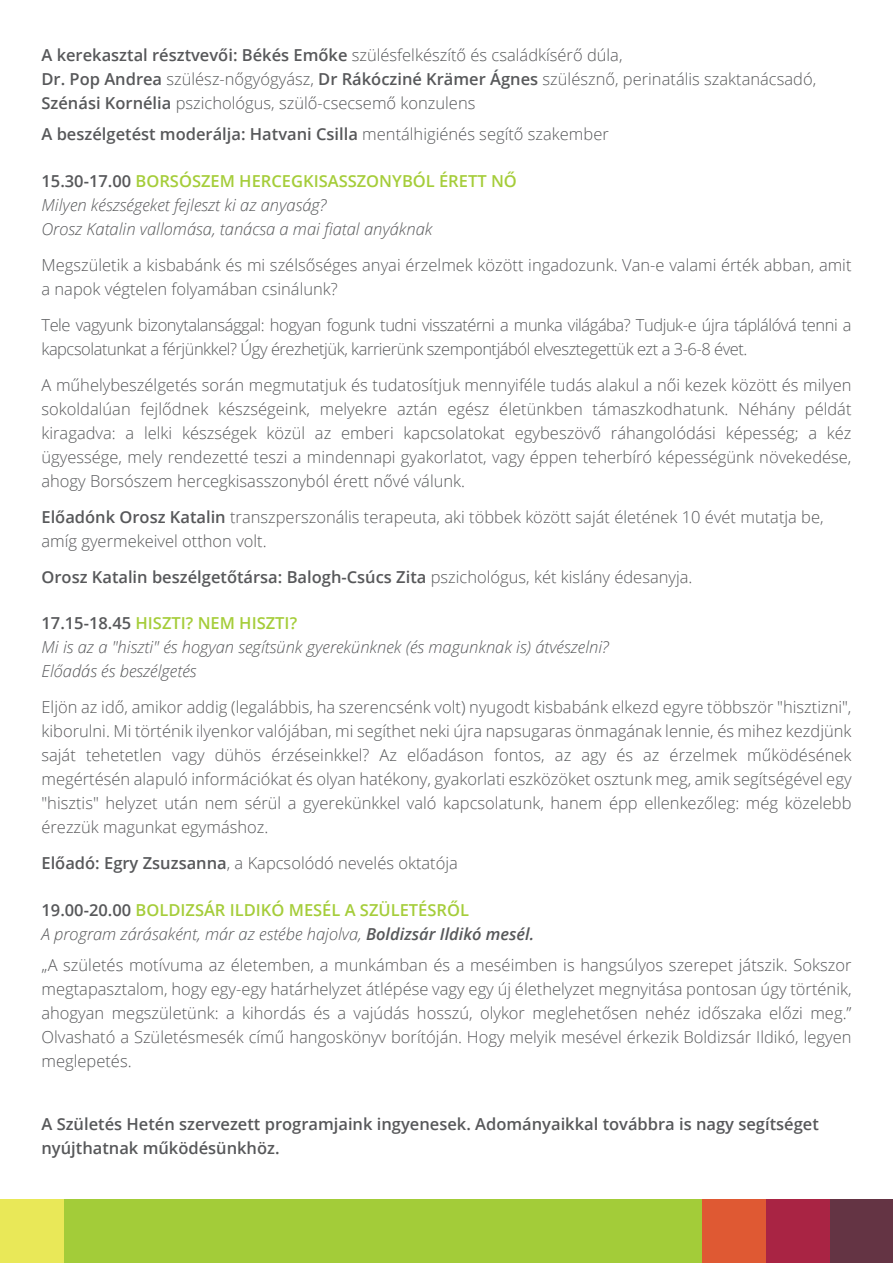
<style>
.page{position:relative;width:893px;height:1263px;background:#fff}
.page>*{position:absolute;margin:0;border:0;box-sizing:border-box;transform-origin:0 0}
.t1{font:300 16.5px/24px "Open Sans";color:#57585a}
.t2{font:italic 300 16.5px/24px "Open Sans";color:#57585a}
.t3{font:600 16.5px/24px "Open Sans";color:#57585a}
.t4{font:300 16.5px/24px "Open Sans";letter-spacing:-.03em;color:#57585a}
.s1{font-weight:600}
.s2{font-weight:300}
.s3{font-weight:600;font-style:normal}
.s4{font-weight:600;font-style:normal;color:#a5cd3a}
</style>
<div class="page">
<div style="left:58px;top:1200px;width:681px;height:63px;background:#a3cc39"></div>
<div style="left:0;top:1200px;width:64px;height:63px;background:#e9e858"></div>
<div style="left:825px;top:1200px;width:68px;height:63px;background:#643444"></div>
<div style="left:761px;top:1200px;width:68px;height:63px;background:#a92444"></div>
<div style="left:702px;top:1200px;width:63px;height:63px;background:#df5933"></div>
<p class="t1" style="left:41px;top:42px;width:776px"><span class="s1">A kerekasztal résztvevői: Békés Emőke</span> szülésfelkészítő és családkísérő dúla,<br><span class="s1">Dr. Pop Andrea</span> szülész-nőgyógyász, <span class="s1">Dr Rákócziné Krämer Ágnes</span> szülésznő, perinatális szaktanácsadó,<br><span class="s1">Szénási Kornélia</span> pszichológus, szülő-csecsemő konzulens</p>
<p class="t3" style="left:41px;top:122px;width:569px">A beszélgetést moderálja: Hatvani Csilla <span class="s2">mentálhigiénés segítő szakember</span></p>
<p class="t2" style="left:41px;top:168px;width:477px"><span class="s3">15.30-17.00</span> <span class="s4">BORSÓSZEM HERCEGKISASSZONYBÓL ÉRETT NŐ<br></span>Milyen készségeket fejleszt ki az anyaság?<br>Orosz Katalin vallomása, tanácsa a mai fiatal anyáknak</p>
<p class="t1" style="left:41px;top:252px;width:812px">Megszületik a kisbabánk és mi szélsőséges anyai érzelmek között ingadozunk. Van-e valami érték abban, amit a napok végtelen folyamában csinálunk?</p>
<p class="t4" style="left:41px;top:312px;width:812px">Tele vagyunk bizonytalansággal: hogyan fogunk tudni visszatérni a munka világába? Tudjuk-e újra táplálóvá tenni a kapcsolatunkat a férjünkkel? Úgy érezhetjük, karrierünk szempontjából elvesztegettük ezt a 3-6-8 évet.</p>
<p class="t1" style="left:41px;top:372px;width:812px;text-align:justify">A műhelybeszélgetés során megmutatjuk és tudatosítjuk mennyiféle tudás alakul a női kezek között és milyen sokoldalúan fejlődnek készségeink, melyekre aztán egész életünkben támaszkodhatunk. Néhány példát kiragadva: a lelki készségek közül az emberi kapcsolatokat egybeszövő ráhangolódási képesség; a kéz ügyessége, mely rendezetté teszi a mindennapi gyakorlatot, vagy éppen teherbíró képességünk növekedése, ahogy Borsószem hercegkisasszonyból érett nővé válunk.</p>
<p class="t1" style="left:41px;top:504px;width:784px"><span class="s1">Előadónk Orosz Katalin</span> transzperszonális terapeuta, aki többek között saját életének 10 évét mutatja be, amíg gyermekeivel otthon volt.</p>
<p class="t3" style="left:41px;top:564px;width:652px">Orosz Katalin beszélgetőtársa: Balogh-Csúcs Zita <span class="s2">pszichológus, két kislány édesanyja.</span></p>
<p class="t2" style="left:41px;top:611px;width:569px"><span class="s3">17.15-18.45</span> <span class="s4">HISZTI? NEM HISZTI?<br></span>Mi is az a "hiszti" és hogyan segítsünk gyerekünknek (és magunknak is) átvészelni?<br>Előadás és beszélgetés</p>
<p class="t1" style="left:41px;top:695px;width:812px;text-align:justify">Eljön az idő, amikor addig (legalábbis, ha szerencsénk volt) nyugodt kisbabánk elkezd egyre többször "hisztizni", kiborulni. Mi történik ilyenkor valójában, mi segíthet neki újra napsugaras önmagának lennie, és mihez kezdjünk saját tehetetlen vagy dühös érzéseinkkel? Az előadáson fontos, az agy és az érzelmek működésének megértésén alapuló információkat és olyan hatékony, gyakorlati eszközöket osztunk meg, amik segítségével egy "hisztis" helyzet után nem sérül a gyerekünkkel való kapcsolatunk, hanem épp ellenkezőleg: még közelebb érezzük magunkat egymáshoz.</p>
<p class="t1" style="left:41px;top:851px;width:418px"><span class="s1">Előadó: Egry Zsuzsanna</span>, a Kapcsolódó nevelés oktatója</p>
<p class="t2" style="left:41px;top:897px;width:494px"><span class="s3">19.00-20.00</span> <span class="s4">BOLDIZSÁR ILDIKÓ MESÉL A SZÜLETÉSRŐL<br></span>A program zárásaként, már az estébe hajolva, <span class="s1">Boldizsár Ildikó mesél.</span></p>
<p class="t1" style="left:41px;top:953px;width:812px;text-align:justify">„A születés motívuma az életemben, a munkámban és a meséimben is hangsúlyos szerepet játszik. Sokszor megtapasztalom, hogy egy-egy határhelyzet átlépése vagy egy új élethelyzet megnyitása pontosan úgy történik, ahogyan megszületünk: a kihordás és a vajúdás hosszú, olykor meglehetősen nehéz időszaka előzi meg.” Olvasható a Születésmesék című hangoskönyv borítóján. Hogy melyik mesével érkezik Boldizsár Ildikó, legyen meglepetés.</p>
<p class="t3" style="left:41px;top:1112px;width:779px">A Születés Hetén szervezett programjaink ingyenesek. Adományaikkal továbbra is nagy segítséget nyújthatnak működésünkhöz.</p>
</div>
